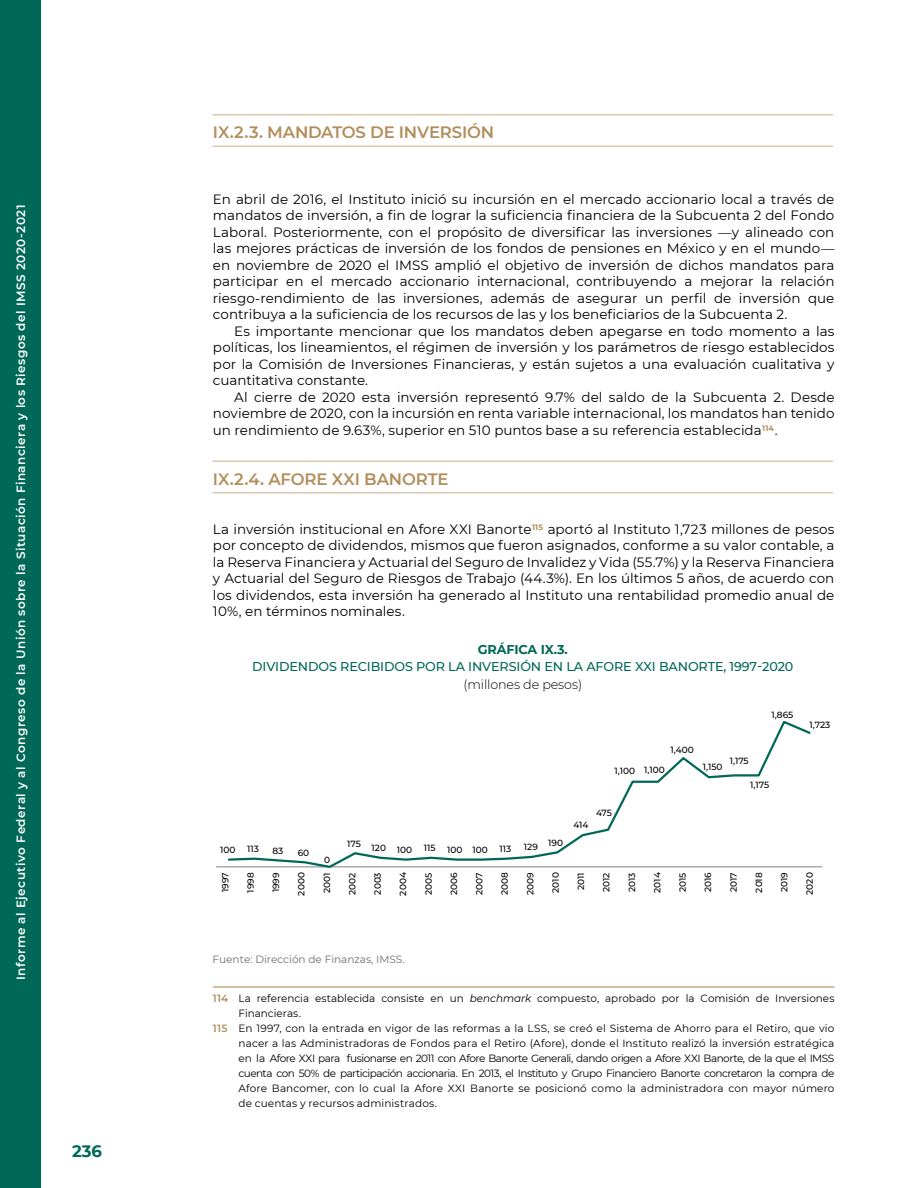
<style>
.page{position:relative;width:918px;height:1188px;background:#fff}
.page>*{position:absolute;margin:0;border:0;box-sizing:border-box;transform-origin:0 0}
.t1{font:600 16.5px "Montserrat";letter-spacing:-.01em;color:#b38e5c}
.t2{font:700 16.5px "Montserrat";color:#006857}
.t3{font:13.5px/16.5px "Montserrat";color:#000;text-align:justify}
.t4{font:500 12.75px "Montserrat";letter-spacing:-.01em;color:#006857}
.t5{font:300 12.75px "Montserrat";letter-spacing:-.01em;color:#000}
.t6{font:700 12.75px "Montserrat";letter-spacing:-.01em;color:#006857}
.t7{font:600 12px "Montserrat";letter-spacing:.04em;color:#fff}
.t8{font:10.5px "Montserrat";letter-spacing:.005em;color:#000}
.t9{font:10.5px "Montserrat";letter-spacing:-.05em;color:#000}
.t10{font:10.5px "Montserrat";letter-spacing:-.045em;color:#000}
.t11{font:10.5px "Montserrat";color:#6d6e71}
.t12{font:500 9px "Montserrat";color:#000}
.s1{font-weight:600;color:#b38e5c}
.s2{font-style:italic}
</style>
<div class="page">
<div style="left:0;top:0;width:40px;height:1188px;background:#006857"></div>
<hr style="left:213px;top:986px;width:621px;height:2px;background:#b38e5c">
<hr style="left:213px;top:114px;width:620px;height:2px;background:#dbc8b0">
<hr style="left:213px;top:146px;width:620px;height:1px;background:#dbc8b0">
<hr style="left:213px;top:460px;width:620px;height:2px;background:#dbc8b0">
<hr style="left:213px;top:492px;width:620px;height:2px;background:#dbc8b0">
<hr style="left:216px;top:866px;width:606px;height:1px;background:#808285">
<svg style="left:227px;top:721px;width:585px;height:147px"></svg>
<p class="t7" style="left:12px;top:980px;width:777px;rotate:-90deg">Informe al Ejecutivo Federal y al Congreso de la Unión sobre la Situación Financiera y los Riesgos del IMSS 2020-2021</p>
<p class="t2" style="left:72px;top:1140px;width:31px">236</p>
<p class="t1" style="left:213px;top:120px;width:283px">IX.2.3. MANDATOS DE INVERSIÓN</p>
<p class="t3" style="left:213px;top:190px;width:623px">En abril de 2016, el Instituto inició su incursión en el mercado accionario local a través de mandatos de inversión, a fin de lograr la suficiencia financiera de la Subcuenta 2 del Fondo Laboral. Posteriormente, con el propósito de diversificar las inversiones —y alineado con las mejores prácticas de inversión de los fondos de pensiones en México y en el mundo— en noviembre de 2020 el IMSS amplió el objetivo de inversión de dichos mandatos para participar en el mercado accionario internacional, contribuyendo a mejorar la relación riesgo-rendimiento de las inversiones, además de asegurar un perfil de inversión que contribuya a la suficiencia de los recursos de las y los beneficiarios de la Subcuenta 2.</p>
<p class="t3" style="left:213px;top:322px;width:623px;text-indent:21px">Es importante mencionar que los mandatos deben apegarse en todo momento a las políticas, los lineamientos, el régimen de inversión y los parámetros de riesgo establecidos por la Comisión de Inversiones Financieras, y están sujetos a una evaluación cualitativa y cuantitativa constante.</p>
<p class="t3" style="left:213px;top:388px;width:623px;text-indent:21px">Al cierre de 2020 esta inversión representó 9.7% del saldo de la Subcuenta 2. Desde noviembre de 2020, con la incursión en renta variable internacional, los mandatos han tenido un rendimiento de 9.63%, superior en 510 puntos base a su referencia establecida<sup>114</sup>.</p>
<p class="t1" style="left:213px;top:467px;width:237px">IX.2.4. AFORE XXI BANORTE</p>
<p class="t3" style="left:213px;top:520px;width:623px">La inversión institucional en Afore XXI Banorte<sup>115</sup> aportó al Instituto 1,723 millones de pesos por concepto de dividendos, mismos que fueron asignados, conforme a su valor contable, a la Reserva Financiera y Actuarial del Seguro de Invalidez y Vida (55.7%) y la Reserva Financiera y Actuarial del Seguro de Riesgos de Trabajo (44.3%). En los últimos 5 años, de acuerdo con los dividendos, esta inversión ha generado al Instituto una rentabilidad promedio anual de 10%, en términos nominales.</p>
<p class="t6" style="left:478px;top:641px;width:92px">GRÁFICA IX.3.</p>
<p class="t4" style="left:252px;top:657px;width:543px">DIVIDENDOS RECIBIDOS POR LA INVERSIÓN EN LA AFORE XXI BANORTE, 1997-2020</p>
<p class="t5" style="left:463px;top:676px;width:120px">(millones de pesos)</p>
<p class="t12" style="left:220px;top:843px;width:17px">100</p>
<p class="t12" style="left:247px;top:842px;width:13px">113</p>
<p class="t12" style="left:272px;top:845px;width:12px">83</p>
<p class="t12" style="left:298px;top:846px;width:13px">60</p>
<p class="t12" style="left:324px;top:854px;width:7px">0</p>
<p class="t12" style="left:347px;top:837px;width:15px">175</p>
<p class="t12" style="left:372px;top:842px;width:42px">120 100</p>
<p class="t12" style="left:424px;top:842px;width:13px">115</p>
<p class="t12" style="left:447px;top:843px;width:42px">100 100</p>
<p class="t12" style="left:500px;top:842px;width:13px">113</p>
<p class="t12" style="left:524px;top:841px;width:16px">129</p>
<p class="t12" style="left:548px;top:836px;width:16px">190</p>
<p class="t12" style="left:772px;top:709px;width:23px">1,865</p>
<p class="t12" style="left:671px;top:743px;width:25px">1,400</p>
<p class="t12" style="left:614px;top:764px;width:52px">1,100 1,100</p>
<p class="t12" style="left:596px;top:806px;width:17px">475</p>
<p class="t12" style="left:574px;top:819px;width:17px">414</p>
<p class="t12" style="left:730px;top:755px;width:20px">1,175</p>
<p class="t12" style="left:703px;top:761px;width:21px">1,150</p>
<p class="t12" style="left:750px;top:779px;width:20px">1,175</p>
<p class="t12" style="left:809px;top:719px;width:22px">1,723</p>
<p class="t12" style="left:219px;top:892px;width:21px;rotate:-90deg">1997</p>
<p class="t12" style="left:244px;top:893px;width:22px;rotate:-90deg">1998</p>
<p class="t12" style="left:270px;top:892px;width:21px;rotate:-90deg">1999</p>
<p class="t12" style="left:295px;top:896px;width:25px;rotate:-90deg">2000</p>
<p class="t12" style="left:321px;top:893px;width:22px;rotate:-90deg">2001</p>
<p class="t12" style="left:346px;top:895px;width:24px;rotate:-90deg">2002</p>
<p class="t12" style="left:371px;top:895px;width:24px;rotate:-90deg">2003</p>
<p class="t12" style="left:397px;top:896px;width:25px;rotate:-90deg">2004</p>
<p class="t12" style="left:422px;top:895px;width:24px;rotate:-90deg">2005</p>
<p class="t12" style="left:448px;top:895px;width:24px;rotate:-90deg">2006</p>
<p class="t12" style="left:473px;top:895px;width:24px;rotate:-90deg">2007</p>
<p class="t12" style="left:498px;top:895px;width:24px;rotate:-90deg">2008</p>
<p class="t12" style="left:524px;top:895px;width:24px;rotate:-90deg">2009</p>
<p class="t12" style="left:549px;top:893px;width:22px;rotate:-90deg">2010</p>
<p class="t12" style="left:575px;top:890px;width:19px;rotate:-90deg">2011</p>
<p class="t12" style="left:600px;top:892px;width:21px;rotate:-90deg">2012</p>
<p class="t12" style="left:626px;top:892px;width:21px;rotate:-90deg">2013</p>
<p class="t12" style="left:651px;top:893px;width:22px;rotate:-90deg">2014</p>
<p class="t12" style="left:676px;top:892px;width:21px;rotate:-90deg">2015</p>
<p class="t12" style="left:702px;top:892px;width:21px;rotate:-90deg">2016</p>
<p class="t12" style="left:727px;top:892px;width:21px;rotate:-90deg">2017</p>
<p class="t12" style="left:753px;top:893px;width:22px;rotate:-90deg">2018</p>
<p class="t12" style="left:778px;top:892px;width:21px;rotate:-90deg">2019</p>
<p class="t12" style="left:804px;top:895px;width:24px;rotate:-90deg">2020</p>
<p class="t11" style="left:213px;top:952px;width:193px">Fuente: Dirección de Finanzas, IMSS.</p>
<p class="t8" style="left:213px;top:991px;width:623px"><span class="s1">114</span> La referencia establecida consiste en un <span class="s2">benchmark</span> compuesto, aprobado por la Comisión de Inversiones</p>
<p class="t8" style="left:238px;top:1006px;width:64px">Financieras.</p>
<p class="t8" style="left:213px;top:1021px;width:623px"><span class="s1">115</span> En 1997, con la entrada en vigor de las reformas a la LSS, se creó el Sistema de Ahorro para el Retiro, que vio</p>
<p class="t8" style="left:238px;top:1036px;width:598px">nacer a las Administradoras de Fondos para el Retiro (Afore), donde el Instituto realizó la inversión estratégica</p>
<p class="t10" style="left:238px;top:1051px;width:597px">en la Afore XXI para fusionarse en 2011 con Afore Banorte Generali, dando origen a Afore XXI Banorte, de la que el IMSS</p>
<p class="t9" style="left:238px;top:1066px;width:597px">cuenta con 50% de participación accionaria. En 2013, el Instituto y Grupo Financiero Banorte concretaron la compra de</p>
<p class="t8" style="left:238px;top:1081px;width:597px">Afore Bancomer, con lo cual la Afore XXI Banorte se posicionó como la administradora con mayor número</p>
<p class="t8" style="left:238px;top:1096px;width:200px">de cuentas y recursos administrados.</p>
</div>
